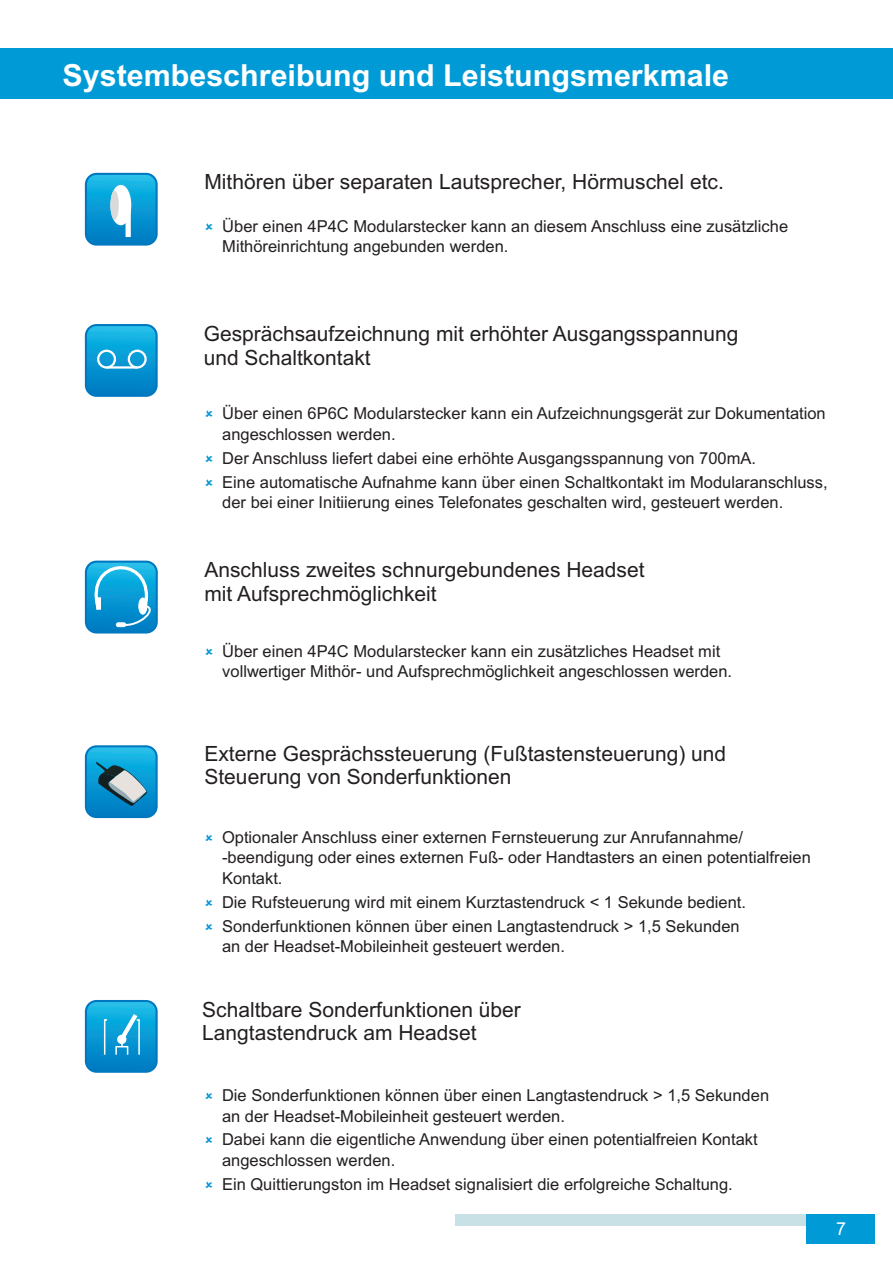
<style>
.page{position:relative;width:893px;height:1263px;background:#fff}
.page>*{position:absolute;margin:0;border:0;box-sizing:border-box;transform-origin:0 0}
.t1{font:700 30.45px "Arial";color:#fff}
.t2{font:21px/23.4px "Arial";color:#231f20}
.t3{font:17.85px "Arial";color:#fff}
.t4{font:16.5px/20.2px "Arial";color:#231f20}
</style>
<div class="page">
<div style="left:0;top:48px;width:893px;height:51px;background:#009bd7"></div>
<svg style="left:86px;top:325px;width:71px;height:71px;background:#0b9bd5"></svg>
<div style="left:85px;top:324px;width:73px;height:73px;border:2px solid #0078c0;border-radius:11px"></div>
<div style="left:97px;top:350px;width:19px;height:19px;border:2px solid #fff;border-radius:50%"></div>
<div style="left:128px;top:350px;width:19px;height:19px;border:2px solid #fff;border-radius:50%"></div>
<hr style="left:107px;top:366px;width:30px;height:3px;background:#fff">
<div style="left:86px;top:562px;width:71px;height:70px;background:#007cc3;border-radius:11px"></div>
<div style="left:85px;top:561px;width:73px;height:72px;border:2px solid #0078c0;border-radius:11px"></div>
<svg style="left:85px;top:560px;width:73px;height:68px"></svg>
<svg style="left:116px;top:622px;width:10px;height:5px"></svg>
<svg style="left:86px;top:746px;width:71px;height:71px;background:#0d9dd6"></svg>
<div style="left:85px;top:745px;width:73px;height:73px;border:2px solid #0078c0;border-radius:11px"></div>
<svg style="left:96px;top:761px;width:52px;height:45px;background:#4594b2"></svg>
<svg style="left:86px;top:1001px;width:71px;height:71px;background:#0a9ad5"></svg>
<div style="left:85px;top:1000px;width:73px;height:73px;border:2px solid #0078c0;border-radius:11px"></div>
<svg style="left:103px;top:1018px;width:6px;height:38px"></svg>
<div style="left:115px;top:1046px;width:13px;height:9px;border:2px solid #fff"></div>
<svg style="left:117px;top:1035px;width:9px;height:9px"></svg>
<svg style="left:120px;top:1014px;width:21px;height:42px"></svg>
<svg style="left:86px;top:174px;width:71px;height:71px;background:#0a9ad5"></svg>
<div style="left:85px;top:173px;width:73px;height:73px;border:2px solid #0078c0;border-radius:11px"></div>
<svg style="left:124px;top:206px;width:8px;height:31px"></svg>
<div style="left:111px;top:185px;width:20px;height:40px;background:#fff;border:2px solid #fff;border-radius:50%"></div>
<div style="left:110px;top:190px;width:9px;height:30px;background:#dbdada;border-radius:50%"></div>
<div style="left:455px;top:1214px;width:419px;height:11px;background:#c8e1e7"></div>
<div style="left:806px;top:1214px;width:68px;height:29px;background:#009bd7"></div>
<h1 class="t1" style="left:63px;top:63px;width:668px">Systembeschreibung und Leistungsmerkmale</h1>
<p class="t2" style="left:204px;top:172px;width:521px">Mithören über separaten Lautsprecher, Hörmuschel etc.</p>
<p class="t4" style="left:222px;top:217px;width:567px">Über einen 4P4C Modularstecker kann an diesem Anschluss eine zusätzliche<br>Mithöreinrichtung angebunden werden.</p>
<p class="t2" style="left:204px;top:324px;width:536px">Gesprächsaufzeichnung mit erhöhter Ausgangsspannung und Schaltkontakt</p>
<p class="t4" style="left:222px;top:405px;width:605px">Über einen 6P6C Modularstecker kann ein Aufzeichnungsgerät zur Dokumentation angeschlossen werden.</p>
<p class="t4" style="left:222px;top:447px;width:607px;line-height:24px">Der Anschluss liefert dabei eine erhöhte Ausgangsspannung von 700mA.<br>Eine automatische Aufnahme kann über einen Schaltkontakt im Modularanschluss,</p>
<p class="t4" style="left:222px;top:493px;width:563px">der bei einer Initiierung eines Telefonates geschalten wird, gesteuert werden.</p>
<p class="t2" style="left:204px;top:560px;width:442px">Anschluss zweites schnurgebundenes Headset mit Aufsprechmöglichkeit</p>
<p class="t4" style="left:222px;top:642px;width:511px">Über einen 4P4C Modularstecker kann ein zusätzliches Headset mit vollwertiger Mithör- und Aufsprechmöglichkeit angeschlossen werden.</p>
<p class="t2" style="left:204px;top:744px;width:523px">Externe Gesprächssteuerung (Fußtastensteuerung) und<br>Steuerung von Sonderfunktionen</p>
<p class="t4" style="left:222px;top:829px;width:590px">Optionaler Anschluss einer externen Fernsteuerung zur Anrufannahme/ -beendigung oder eines externen Fuß- oder Handtasters an einen potentialfreien<br>Kontakt.</p>
<p class="t4" style="left:222px;top:891px;width:526px;line-height:24px">Die Rufsteuerung wird mit einem Kurztastendruck &lt; 1 Sekunde bedient.<br>Sonderfunktionen können über einen Langtastendruck &gt; 1,5 Sekunden</p>
<p class="t4" style="left:222px;top:937px;width:344px">an der Headset-Mobileinheit gesteuert werden.</p>
<p class="t2" style="left:202px;top:999px;width:320px">Schaltbare Sonderfunktionen über<br>Langtastendruck am Headset</p>
<p class="t4" style="left:222px;top:1087px;width:549px">Die Sonderfunktionen können über einen Langtastendruck &gt; 1,5 Sekunden an der Headset-Mobileinheit gesteuert werden.</p>
<p class="t4" style="left:222px;top:1131px;width:537px">Dabei kann die eigentliche Anwendung über einen potentialfreien Kontakt angeschlossen werden.</p>
<p class="t4" style="left:222px;top:1175px;width:512px">Ein Quittierungston im Headset signalisiert die erfolgreiche Schaltung.</p>
<p class="t3" style="left:836px;top:1222px;width:11px">7</p>
</div>
